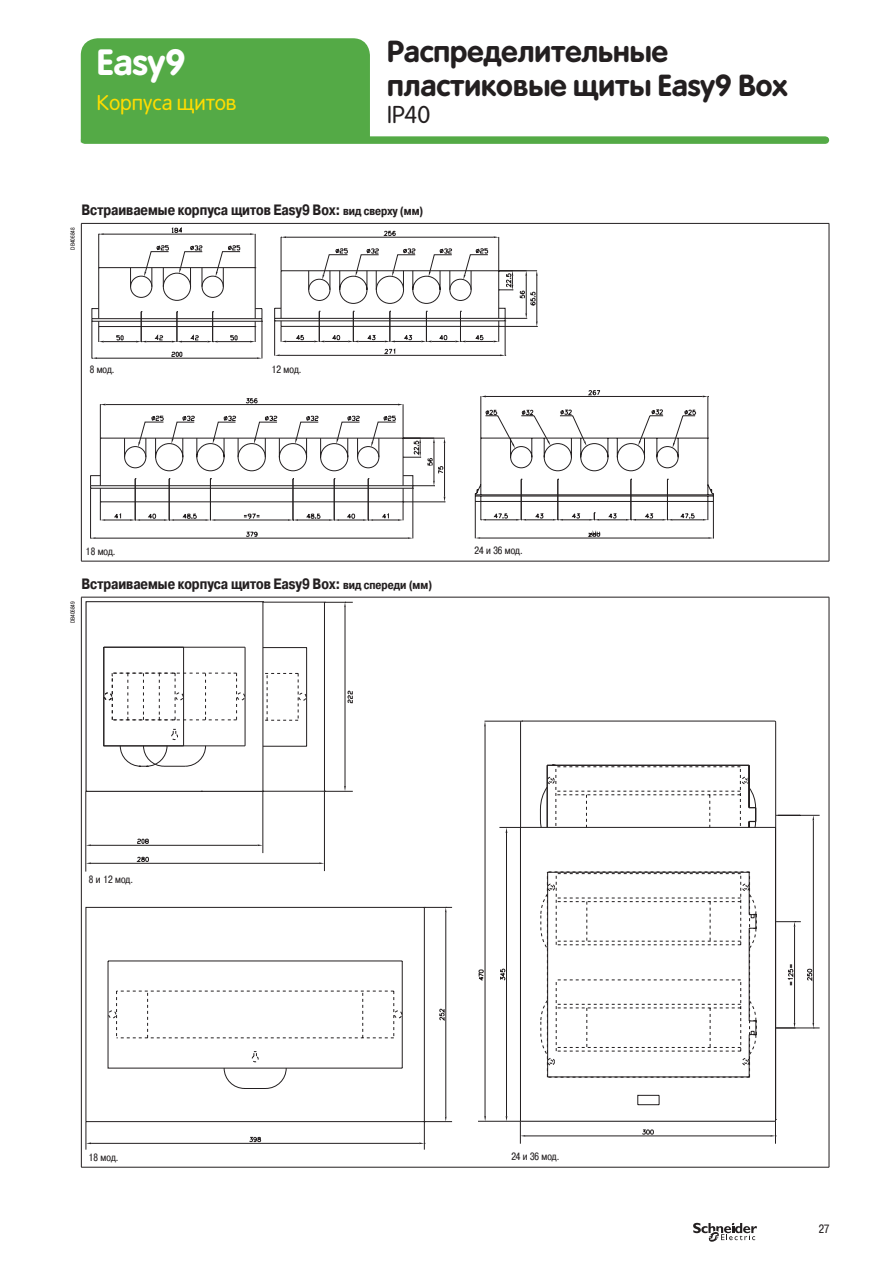
<style>
.page{position:relative;width:893px;height:1263px;background:#fff}
.page>*{position:absolute;margin:0;border:0;box-sizing:border-box;transform-origin:0 0}
.t1{font:700 36px "Rotonda";color:#fff}
.t2{font:700 30px/34.5px "Rotonda";color:#231f20}
.t3{font:24px "Rotonda";color:#231f20}
.t4{font:21px "Rotonda";color:#ffdc01}
.t5{font:700 15px "Pragmatica Cond C";color:#231f20}
.t6{font:12px "Pragmatica Cond C";color:#231f20}
.t7{font:10.5px "Pragmatica Cond C";color:#231f20}
.t8{font:6px "Pragmatica Cond C";color:#231f20}
.s1{font-size:12px}
</style>
<div class="page">
<div style="left:85px;top:136px;width:740px;height:8px;background:#54aa46"></div>
<svg style="left:693px;top:1223px;width:64px;height:19px"></svg>
<div style="left:81px;top:38px;width:289px;height:104px;background:#54aa46"></div>
<hr style="left:81px;top:223px;width:748px;height:1px;background:#231f20">
<hr style="left:81px;top:224px;width:1px;height:337px;background:#231f20">
<hr style="left:829px;top:224px;width:1px;height:337px;background:#231f20">
<hr style="left:81px;top:561px;width:748px;height:1px;background:#231f20">
<hr style="left:81px;top:597px;width:748px;height:1px;background:#231f20">
<hr style="left:81px;top:597px;width:1px;height:570px;background:#231f20">
<hr style="left:829px;top:597px;width:1px;height:570px;background:#231f20">
<hr style="left:81px;top:1167px;width:748px;height:1px;background:#231f20">
<svg style="left:274px;top:231px;width:264px;height:125px"></svg>
<svg style="left:90px;top:398px;width:355px;height:141px"></svg>
<svg style="left:475px;top:390px;width:239px;height:149px"></svg>
<svg style="left:91px;top:228px;width:172px;height:131px"></svg>
<hr style="left:446px;top:912px;width:1px;height:204px;background:#231f20">
<svg style="left:86px;top:1116px;width:366px;height:28px"></svg>
<svg style="left:86px;top:907px;width:339px;height:215px"></svg>
<svg style="left:108px;top:991px;width:294px;height:98px"></svg>
<svg style="left:263px;top:601px;width:62px;height:191px"></svg>
<div style="left:86px;top:601px;width:177px;height:191px;background:#fff;border:1px solid #231f20"></div>
<hr style="left:86px;top:791px;width:1px;height:80px;background:#231f20">
<hr style="left:263px;top:791px;width:1px;height:62px;background:#231f20">
<hr style="left:324px;top:791px;width:1px;height:80px;background:#231f20">
<hr style="left:91px;top:845px;width:167px;height:1px;background:#231f20">
<hr style="left:91px;top:863px;width:228px;height:1px;background:#231f20">
<hr style="left:345px;top:607px;width:1px;height:180px;background:#231f20">
<svg style="left:324px;top:786px;width:29px;height:6px"></svg>
<svg style="left:324px;top:602px;width:29px;height:101px"></svg>
<svg style="left:103px;top:647px;width:204px;height:120px"></svg>
<svg style="left:137px;top:839px;width:12px;height:23px"></svg>
<hr style="left:478px;top:1121px;width:42px;height:1px;background:#231f20">
<svg style="left:485px;top:1028px;width:291px;height:116px"></svg>
<svg style="left:642px;top:1129px;width:134px;height:8px"></svg>
<svg style="left:637px;top:1095px;width:23px;height:10px"></svg>
<svg style="left:540px;top:1028px;width:217px;height:50px"></svg>
<hr style="left:776px;top:815px;width:44px;height:1px;background:#231f20">
<hr style="left:776px;top:1028px;width:44px;height:1px;background:#231f20">
<hr style="left:813px;top:820px;width:1px;height:203px;background:#231f20">
<svg style="left:795px;top:921px;width:19px;height:107px"></svg>
<svg style="left:478px;top:721px;width:317px;height:307px"></svg>
<h1 class="t1" style="left:97px;top:41px;width:91px">Easy9</h1>
<h3 class="t4" style="left:97px;top:91px;width:141px">Корпуса щитов</h3>
<h2 class="t2" style="left:387px;top:34px;width:402px">Распределительные пластиковые щиты Easy9 Box</h2>
<h3 class="t3" style="left:387px;top:101px;width:45px">IP40</h3>
<p class="t5" style="left:81px;top:201px;width:344px">Встраиваемые корпуса щитов Easy9 Box: <span class="s1">вид сверху (мм)</span></p>
<p class="t8" style="left:70px;top:250px;width:23px;rotate:-90deg">DB406848</p>
<p class="t7" style="left:90px;top:363px;width:26px">8 мод.</p>
<p class="t7" style="left:271px;top:364px;width:31px">12 мод.</p>
<p class="t7" style="left:86px;top:545px;width:31px">18 мод.</p>
<p class="t5" style="left:81px;top:575px;width:352px">Встраиваемые корпуса щитов Easy9 Box: <span class="s1">вид спереди (мм)</span></p>
<p class="t8" style="left:70px;top:623px;width:23px;rotate:-90deg">DB406849</p>
<p class="t7" style="left:475px;top:545px;width:50px">24 и 36 мод.</p>
<p class="t7" style="left:89px;top:873px;width:46px">8 и 12 мод.</p>
<p class="t7" style="left:89px;top:1151px;width:31px">18 мод.</p>
<p class="t7" style="left:511px;top:1151px;width:50px">24 и 36 мод.</p>
<p class="t6" style="left:819px;top:1222px;width:12px">27</p>
</div>
